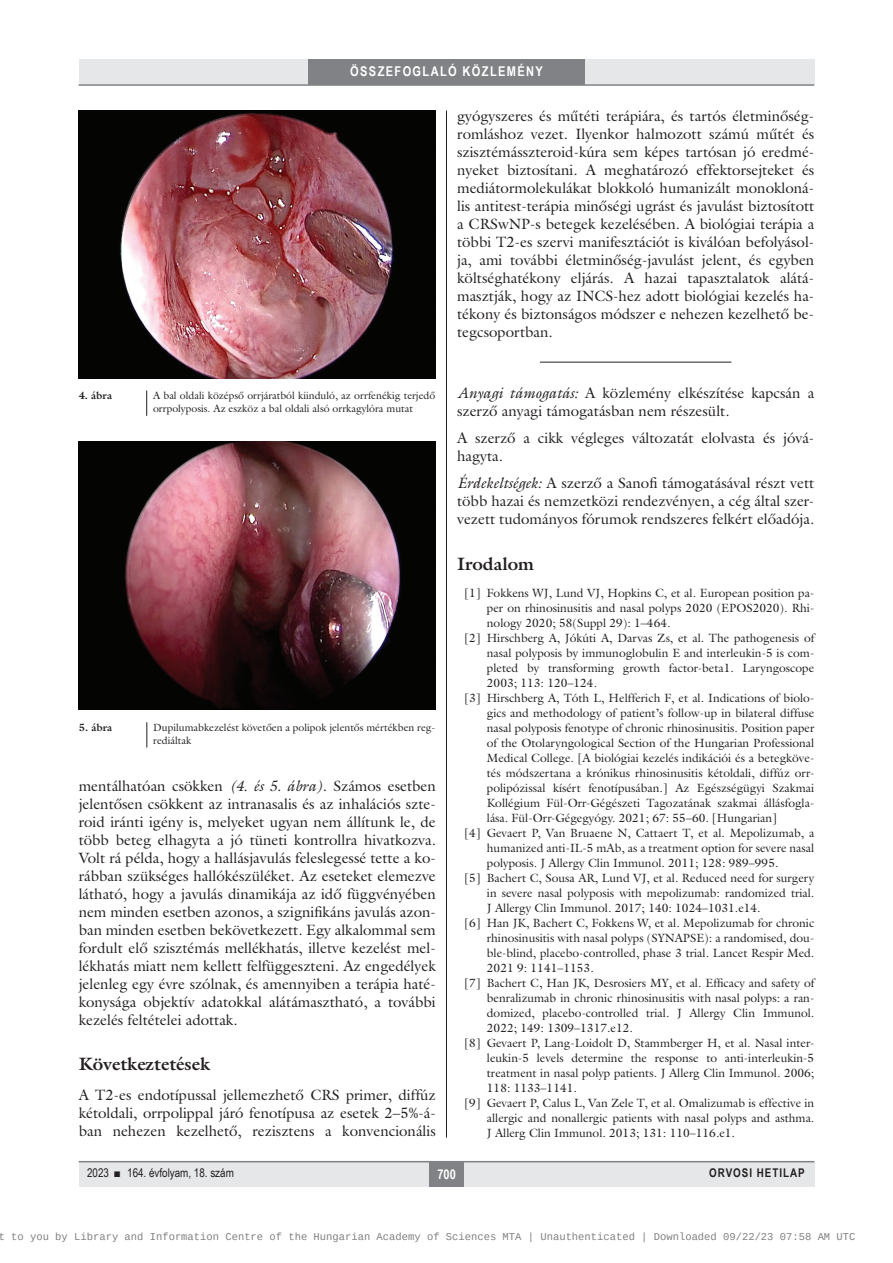
<style>
.page{position:relative;width:893px;height:1263px;background:#fff}
.page>*{position:absolute;margin:0;border:0;box-sizing:border-box;transform-origin:0 0}
.alcimbold{font:700 18px "Galliard Reg";color:#231f20}
.Body_tompa{font:15px/18px "Galliard Reg";color:#231f20}
.Body_Text{font:15px/18px "Galliard Reg";color:#231f20;text-align:justify}
.t1{font:700 13.5px "Arial Narrow";letter-spacing:.1em;color:#fff}
.t2{font:12px/15px "Galliard Reg";color:#231f20;text-align:justify}
.t3{font:12px "Arial Narrow";color:#231f20}
.t4{font:700 12px "Arial Narrow";letter-spacing:.08em;color:#231f20}
.kepalairas2{font:10.5px/13.5px "Galliard Reg";color:#231f20}
.t5{font:10.5px "Liberation Mono";color:rgb(0 0 0/.5)}
.kepalairas1{font:700 10.5px "Galliard Reg";color:#231f20}
.s1{font-style:italic}
</style>
<div class="page">
<div style="left:79px;top:1161px;width:735px;height:25px;background:#e6e7e9"></div>
<hr style="left:79px;top:1161px;width:735px;height:1px;background:#808285">
<div style="left:430px;top:1161px;width:34px;height:25px;background:#808285"></div>
<div style="left:79px;top:60px;width:735px;height:25px;background:#e6e7e9"></div>
<div style="left:308px;top:60px;width:277px;height:25px;background:#808285"></div>
<hr style="left:79px;top:84px;width:735px;height:2px;background:#808285">
<hr style="left:446px;top:111px;width:1px;height:1026px;background:#231f20">
<hr style="left:540px;top:362px;width:191px;height:1px;background:#231f20">
<svg style="left:146px;top:390px;width:1px;height:26px"></svg>
<img style="left:79px;top:111px;width:356px;height:267px">
<svg style="left:146px;top:722px;width:1px;height:25px"></svg>
<img style="left:79px;top:441px;width:356px;height:269px">
<p class="t1" style="left:350px;top:61px;width:194px">ÖSSZEFOGLALÓ KÖZLEMÉNY</p>
<p class="kepalairas1" style="left:79px;top:389px;width:35px">4. ábra</p>
<p class="kepalairas2" style="left:153px;top:388px;width:284px">A bal oldali középső orrjáratból kiinduló, az orrfenékig terjedő orrpolyposis. Az eszköz a bal oldali alsó orrkagylóra mutat</p>
<p class="kepalairas1" style="left:79px;top:720px;width:35px">5. ábra</p>
<p class="kepalairas2" style="left:153px;top:720px;width:284px">Dupilumabkezelést követően a polipok jelentős mértékben reg&shy;rediáltak</p>
<p class="Body_Text" style="left:79px;top:776px;width:359px">mentálhatóan csökken <span class="s1">(4. és 5. ábra)</span>. Számos esetben jelentősen csökkent az intranasalis és az inhalációs szte&shy;roid iránti igény is, melyeket ugyan nem állítunk le, de több beteg elhagyta a jó tüneti kontrollra hivatkozva.<br>Volt rá példa, hogy a hallásjavulás feleslegessé tette a ko&shy;rábban szükséges hallókészüléket. Az eseteket elemezve látható, hogy a javulás dinamikája az idő függvényében nem minden esetben azonos, a szignifikáns javulás azon&shy;ban minden esetben bekövetkezett. Egy alkalommal sem fordult elő szisztémás mellékhatás, illetve kezelést mel&shy;lékhatás miatt nem kellett felfüggeszteni. Az engedélyek jelenleg egy évre szólnak, és amennyiben a terápia haté&shy;konysága objektív adatokkal alátámasztható, a további kezelés feltételei adottak.</p>
<p class="alcimbold" style="left:79px;top:1052px;width:133px">Következtetések</p>
<p class="Body_tompa" style="left:79px;top:1086px;width:359px">A T2-es endotípussal jellemezhető CRS primer, diffúz kétoldali, orrpolippal járó fenotípusa az esetek 2–5%-á&shy;ban nehezen kezelhető, rezisztens a konvencionális</p>
<p class="Body_tompa" style="left:457px;top:107px;width:359px;text-align:justify">gyógyszeres és műtéti terápiára, és tartós életminőség&shy;romláshoz vezet. Ilyenkor halmozott számú műtét és szisztémásszteroid-kúra sem képes tartósan jó eredmé&shy;nyeket biztosítani. A meghatározó effektorsejteket és mediátormolekulákat blokkoló humanizált monokloná&shy;lis antitest-terápia minőségi ugrást és javulást biztosított a CRSwNP-s betegek kezelésében. A biológiai terápia a többi T2-es szervi manifesztációt is kiválóan befolyásol&shy;ja, ami további életminőség-javulást jelent, és egyben költséghatékony eljárás. A hazai tapasztalatok alátá&shy;masztják, hogy az INCS-hez adott biológiai kezelés ha&shy;tékony és biztonságos módszer e nehezen kezelhető be&shy;tegcsoportban.</p>
<p class="Body_tompa" style="left:457px;top:384px;width:359px"><span class="s1">Anyagi támogatás:</span> A közlemény elkészítése kapcsán a szerző anyagi támogatásban nem részesült.</p>
<p class="Body_tompa" style="left:457px;top:429px;width:357px">A szerző a cikk végleges változatát elolvasta és jóvá&shy;hagyta.</p>
<p class="Body_tompa" style="left:457px;top:474px;width:359px;text-align:justify"><span class="s1">Érdekeltségek:</span> A szerző a Sanofi támogatásával részt vett több hazai és nemzetközi rendezvényen, a cég által szer&shy;vezett tudományos fórumok rendszeres felkért előadója.</p>
<p class="alcimbold" style="left:457px;top:552px;width:78px">Irodalom</p>
<p class="t2" style="left:487px;top:585px;width:329px;text-indent:-23px">[1] Fokkens WJ, Lund VJ, Hopkins C, et al. European position pa&shy;per on rhinosinusitis and nasal polyps 2020 (EPOS2020). Rhi&shy;nology 2020; 58(Suppl 29): 1–464.</p>
<p class="t2" style="left:487px;top:630px;width:329px;text-indent:-23px">[2] Hirschberg A, Jókúti A, Darvas Zs, et al. The pathogenesis of nasal polyposis by immunoglobulin E and interleukin-5 is com&shy;pleted by transforming growth factor-beta1. Laryngoscope 2003; 113: 120–124.</p>
<p class="t2" style="left:487px;top:690px;width:329px;text-align:left;text-indent:-23px">[3] Hirschberg A, Tóth L, Helfferich F, et al. Indications of biolo&shy;gics and methodology of patient’s follow-up in bilateral diffuse nasal polyposis fenotype of chronic rhinosinusitis. Position paper of the Otolaryngological Section of the Hungarian Professional Medical College. [A biológiai kezelés indikációi és a betegköve&shy;tés módszertana a krónikus rhinosinusitis kétoldali, diffúz orr&shy;polipózissal kísért fenotípusában.] Az Egészségügyi Szakmai Kollégium Fül-Orr-Gégészeti Tagozatának szakmai állásfogla&shy;lása. Fül-Orr-Gégegyógy. 2021; 67: 55–60. [Hungarian]</p>
<p class="t2" style="left:487px;top:825px;width:329px;text-indent:-23px">[4] Gevaert P, Van Bruaene N, Cattaert T, et al. Mepolizumab, a humanized anti-IL-5 mAb, as a treatment option for severe nasal polyposis. J Allergy Clin Immunol. 2011; 128: 989–995.</p>
<p class="t2" style="left:487px;top:870px;width:329px;text-indent:-23px">[5] Bachert C, Sousa AR, Lund VJ, et al. Reduced need for surgery in severe nasal polyposis with mepolizumab: randomized trial.<br>J Allergy Clin Immunol. 2017; 140: 1024–1031.e14.</p>
<p class="t2" style="left:487px;top:915px;width:329px;text-indent:-23px">[6] Han JK, Bachert C, Fokkens W, et al. Mepolizumab for chronic rhinosinusitis with nasal polyps (SYNAPSE): a randomised, dou&shy;ble-blind, placebo-controlled, phase 3 trial. Lancet Respir Med.<br>2021 9: 1141–1153.</p>
<p class="t2" style="left:487px;top:975px;width:329px;text-align:left;text-indent:-23px">[7] Bachert C, Han JK, Desrosiers MY, et al. Efficacy and safety of benralizumab in chronic rhinosinusitis with nasal polyps: a ran&shy;domized, placebo-controlled trial. J Allergy Clin Immunol.<br>2022; 149: 1309–1317.e12.</p>
<p class="t2" style="left:487px;top:1035px;width:329px;text-indent:-23px">[8] Gevaert P, Lang-Loidolt D, Stammberger H, et al. Nasal inter&shy;leukin-5 levels determine the response to anti-interleukin-5 treatment in nasal polyp patients. J Allerg Clin Immunol. 2006; 118: 1133–1141.</p>
<p class="t2" style="left:487px;top:1095px;width:329px;text-indent:-23px">[9] Gevaert P, Calus L, Van Zele T, et al. Omalizumab is effective in allergic and nonallergic patients with nasal polyps and asthma.<br>J Allerg Clin Immunol. 2013; 131: 110–116.e1.</p>
<p class="t3" style="left:87px;top:1164px;width:148px">2023 ■ 164. évfolyam, 18. szám</p>
<p class="t1" style="left:437px;top:1163px;width:20px">700</p>
<p class="t4" style="left:709px;top:1164px;width:97px">ORVOSI HETILAP</p>
<p class="t5" style="left:-1px;top:1232px;width:858px">t to you by Library and Information Centre of the Hungarian Academy of Sciences MTA | Unauthenticated | Downloaded 09/22/23 07:58 AM UTC</p>
</div>
